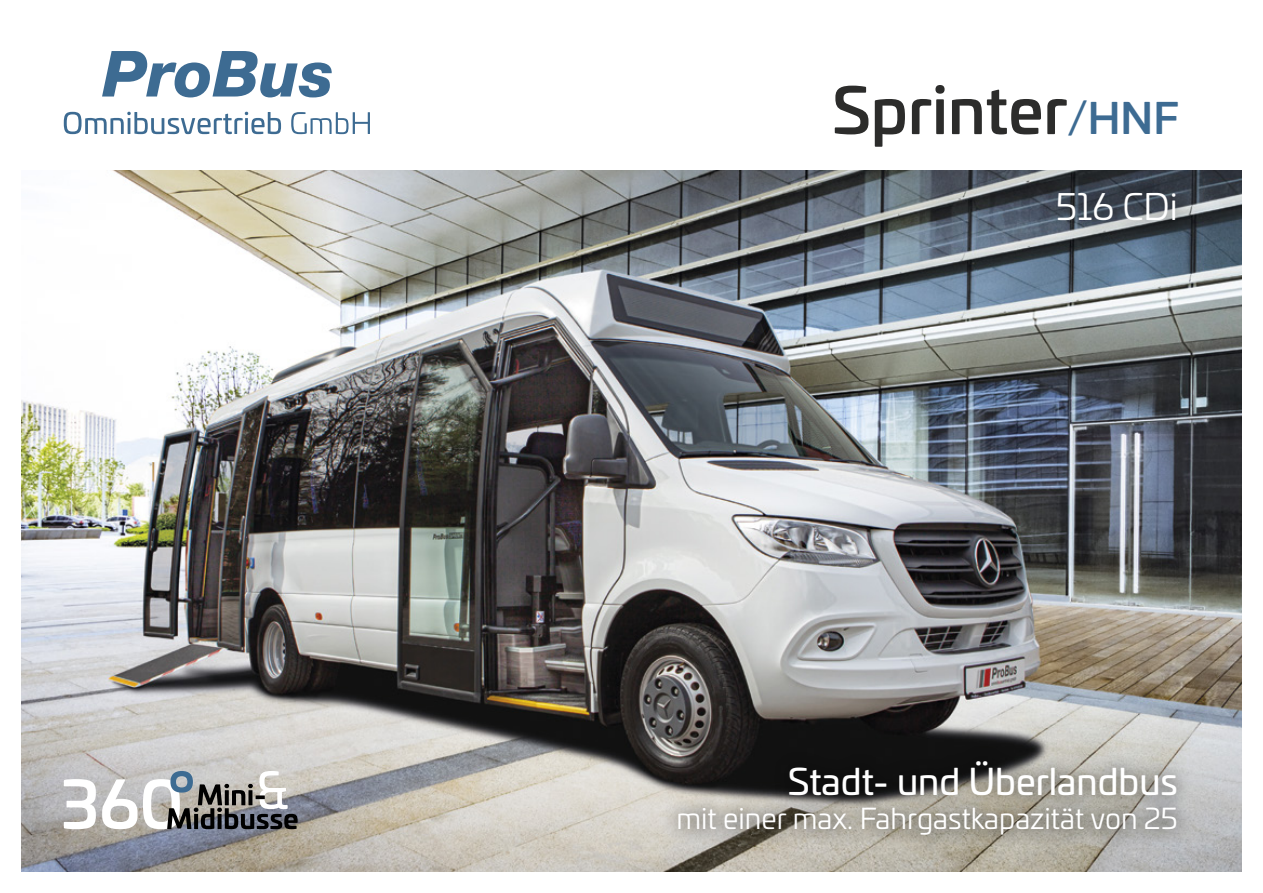
<style>
.page{position:relative;width:1263px;height:893px;background:#fff}
.page>*{position:absolute;margin:0;border:0;box-sizing:border-box;transform-origin:0 0}
.t1{font:500 63px "Univia Pro";color:#2c2c2b}
.t2{font:36px "Univia Pro";color:#fff}
.t3{font:36px "Univia Pro";color:#fff}
.t4{font:28.5px "Univia Pro";color:#fff}
.s1{font-size:42px;color:#3d6b92}
</style>
<div class="page">
<img style="left:21px;top:170px;width:1221px;height:702px">
<div style="left:660px;top:743px;width:534px;height:109px;background:#000;opacity:.3"></div>
<div style="left:1040px;top:175px;width:154px;height:63px;background:#000;opacity:.3"></div>
<svg style="left:64px;top:771px;width:234px;height:58px"></svg>
<svg style="left:102px;top:51px;width:230px;height:46px"></svg>
<svg style="left:64px;top:112px;width:306px;height:22px"></svg>
<h1 class="t1" style="left:832px;top:62px;width:348px">Sprinter<span class="s1">/HNF</span></h1>
<p class="t3" style="left:1056px;top:181px;width:124px">516 CDi</p>
<p class="t2" style="left:788px;top:755px;width:392px">Stadt- und Überlandbus</p>
<p class="t4" style="left:676px;top:798px;width:503px">mit einer max. Fahrgastkapazität von 25</p>
</div>
